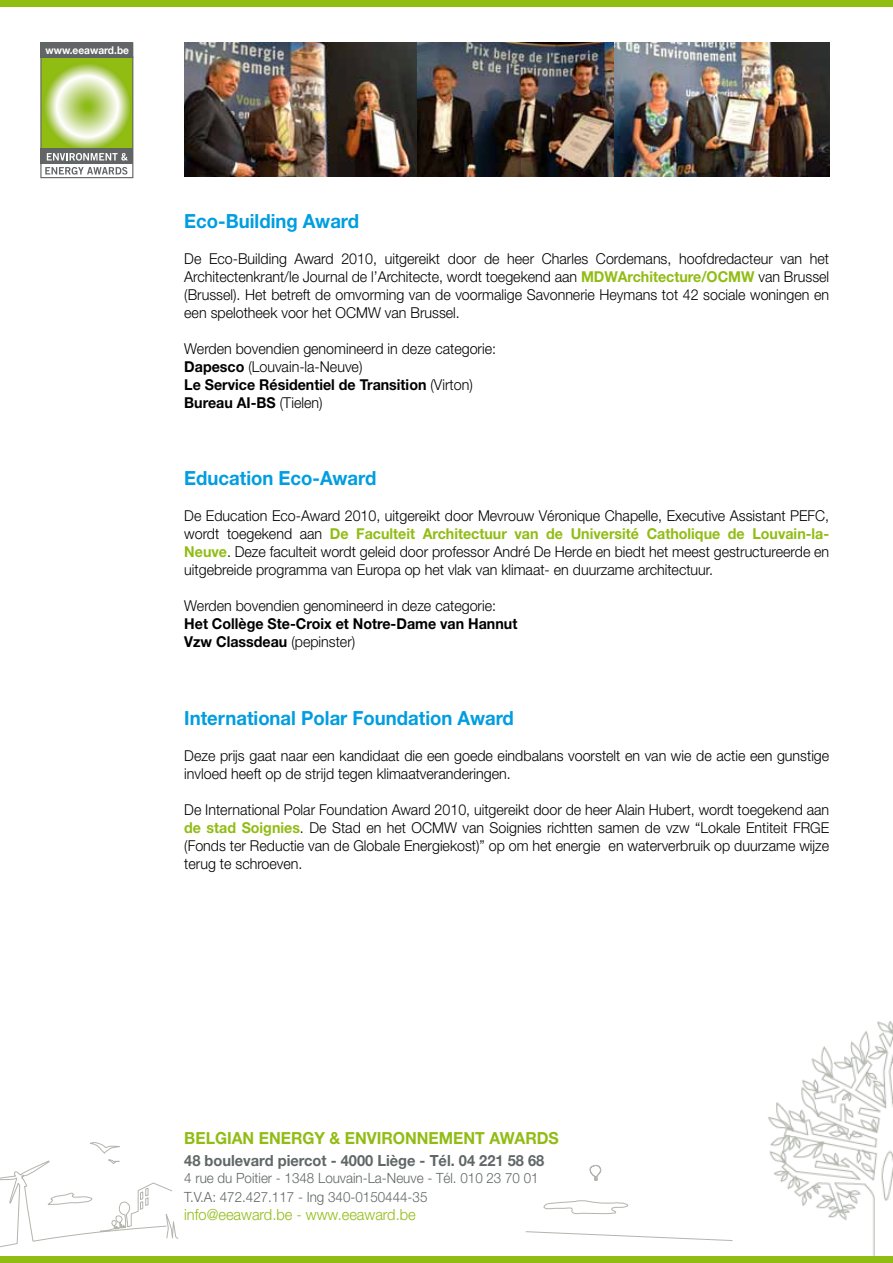
<style>
.page{position:relative;width:893px;height:1263px;background:#fff}
.page>*{position:absolute;margin:0;border:0;box-sizing:border-box;transform-origin:0 0}
.t1{font:700 19.5px "Helvetica Neue";color:#009ee0;scale:.95 1}
.t2{font:700 16.65px "Helvetica Neue";color:#91bc14;scale:.95 1}
.t3{font:700 15.45px "Helvetica Neue";color:#616666;scale:.95 1}
.t4{font:300 15.45px "Helvetica Neue";color:#91bc14;scale:.95 1}
.t5{font:300 15px/18px "Helvetica Neue";color:#000;scale:.95 1}
.t6{font:700 15px/18px "Helvetica Neue";color:#000;scale:.95 1}
.t7{font:300 14.1px/18.5px "Helvetica Neue";color:#616666;scale:.95 1}
.t8{font:700 10.65px "Helvetica Neue";color:#fffefe;scale:.95 1}
.s1{font-weight:700;color:#91bc14}
.s2{font-weight:700}
.s3{font-weight:300}
</style>
<div class="page">
<img style="left:740px;top:1021px;width:153px;height:236px">
<svg style="left:0;top:1142px;width:733px;height:106px"></svg>
<svg style="left:40px;top:43px;width:93px;height:135px"></svg>
<div style="left:0;top:0;width:893px;height:6px;background:#91bc14"></div>
<div style="left:0;top:1257px;width:893px;height:6px;background:#91bc14"></div>
<img style="left:184px;top:43px;width:645px;height:133px">
<p class="t8" style="left:45px;top:44px;width:90px">www.eeaward.be</p>
<h1 class="t1" style="left:184px;top:209px;width:186px">Eco-Building Award</h1>
<p class="t5" style="left:184px;top:249px;width:680px">De Eco-Building Award 2010, uitgereikt door de heer Charles Cordemans, hoofdredacteur van het<br>Architectenkrant/le Journal de l’Architecte, wordt toegekend aan <span class="s1">MDWA</span></p>
<p class="t5" style="left:184px;top:267px;width:680px;text-align:justify;text-indent:443px"><span class="s1">rchitecture/OCMW</span> van Brussel (Brussel). Het betreft de omvorming van de voormalige Savonnerie Heymans tot 42 sociale woningen en een spelotheek voor het OCMW van Brussel.</p>
<p class="t5" style="left:184px;top:339px;width:330px">Werden bovendien genomineerd in deze categorie:<br><span class="s2">Dapesco</span> (Louvain-la-Neuve)<br><span class="s2">Le Service Résidentiel de Transition</span> (Virton)<br><span class="s2">Bureau AI -BS</span> (Tielen)</p>
<h1 class="t1" style="left:184px;top:466px;width:204px">Education Eco-Award</h1>
<p class="t5" style="left:184px;top:507px;width:680px;text-align:justify">De Education Eco-Award 2010, uitgereikt door Mevrouw Véronique Chapelle, Executive Assistant PEFC, wordt toegekend aan <span class="s1">De Faculteit Architectuur van de Université Catholique de Louvain-la-Neuve</span>. Deze faculteit wordt geleid door professor André De Herde en biedt het meest gestructureerde en uitgebreide programma van Europa op het vlak van klimaat- en duurzame architectuur.</p>
<p class="t5" style="left:184px;top:597px;width:330px">Werden bovendien genomineerd in deze categorie:</p>
<p class="t6" style="left:184px;top:615px;width:352px">Het Collège Ste-Croix et Notre-Dame van Hannut<br>Vzw Classdeau <span class="s3">(pepinster)</span></p>
<h1 class="t1" style="left:184px;top:706px;width:348px">International Polar Foundation Award</h1>
<p class="t5" style="left:184px;top:746px;width:680px">Deze prijs gaat naar een kandidaat die een goede eindbalans voorstelt en van wie de actie een gunstige invloed heeft op de strijd tegen klimaatveranderingen.</p>
<p class="t5" style="left:184px;top:800px;width:680px;text-align:justify">De International Polar Foundation Award 2010, uitgereikt door de heer Alain Hubert, wordt toegekend aan <span class="s1">de stad Soignies</span>. De Stad en het OCMW van Soignies richtten samen de vzw “Lokale Entiteit FRGE (Fonds ter Reductie van de Globale Energiekost)” op om het energie en waterverbruik op duurzame wijze terug te schroeven.</p>
<p class="t2" style="left:184px;top:1128px;width:396px">Belgian energy &amp; environnement awards</p>
<p class="t3" style="left:184px;top:1151px;width:380px">48 boulevard piercot - 4000 Liège - Tél. 04 221 58 68</p>
<p class="t7" style="left:184px;top:1168px;width:375px">4 rue du Poitier - 1348 Louvain-La-Neuve - Tél. 010 23 70 01<br>T.V.A: 472.427.117 - Ing 340-0150444-35</p>
<p class="t4" style="left:184px;top:1205px;width:245px">info@eeaward.be - www.eeaward.be</p>
</div>
